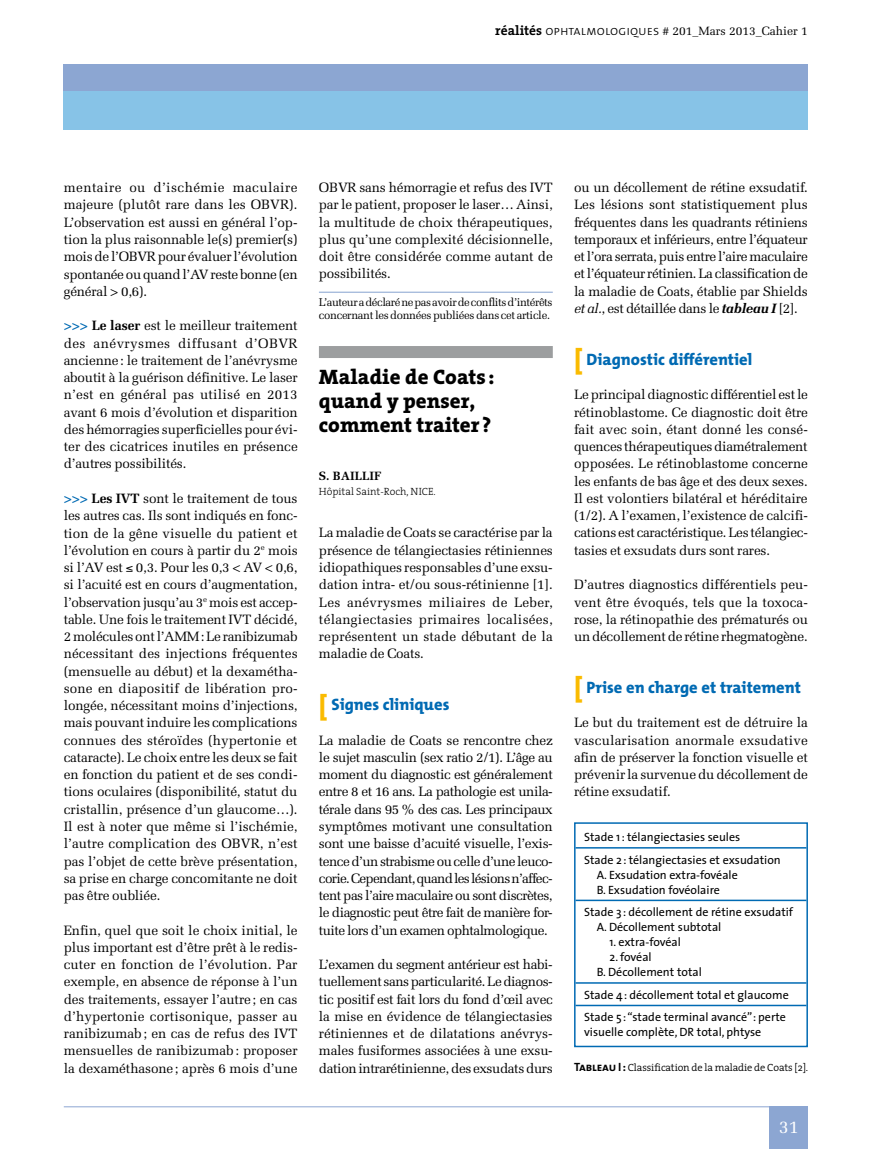
<style>
.page{position:relative;width:893px;height:1149px;background:#fff}
.page>*{position:absolute;margin:0;border:0;box-sizing:border-box;transform-origin:0 0}
.t1{font:800 21px/24px "The Serif";color:#000}
.t2{font:18px "Melior";color:#fff}
.t3{font:800 16.5px "The Mix";color:#006ab3}
.t4{font:13.5px/17.2px "Melior";letter-spacing:-.015em;color:#000;text-align:justify}
.t5{font:12px/15px "The Sans";color:#000}
.t6{font:12px "Melior";color:#000}
.t7{font:700 12px "Melior";color:#000}
.t8{font:11.25px/13.5px "Melior";letter-spacing:-.03em;color:#000}
.t9{font:300 10.5px "The Serif";letter-spacing:-.01em;color:#000}
.t10{font:300 10.5px "The Serif";color:#000}
.s1{font-family:"The Serif";font-weight:700;font-size:13.5px}
.s2{font-family:"The Sans Light Caps";font-size:13.5px}
.s3{font-weight:700;color:#006ab3}
.s4{font-weight:700}
.s5{font-size:27px;color:#fabb00}
.s6{font-style:italic}
.s7{font-weight:700;font-style:italic}
.s8{font-family:"The Sans Bold Caps";font-weight:400;font-size:12px}
</style>
<div class="page">
<div style="left:64px;top:64px;width:744px;height:27px;background:#8ca6d2"></div>
<div style="left:64px;top:91px;width:744px;height:39px;background:#87c3e7"></div>
<div style="left:770px;top:1106px;width:38px;height:42px;background:#8ca6d2"></div>
<hr style="left:64px;top:1106px;width:744px;height:1px;background:#8ca6d2">
<hr style="left:319px;top:291px;width:234px;height:1px;background:#8ca6d2">
<div style="left:319px;top:346px;width:234px;height:12px;background:#9c9e9f"></div>
<hr style="left:576px;top:846px;width:230px;height:2px;background:#006ab3">
<hr style="left:576px;top:899px;width:230px;height:1px;background:#006ab3">
<hr style="left:576px;top:981px;width:230px;height:2px;background:#006ab3">
<hr style="left:576px;top:1004px;width:230px;height:1px;background:#006ab3">
<div style="left:574px;top:822px;width:234px;height:224px;border:2px solid #006ab3"></div>
<p class="t6" style="left:495px;top:24px;width:314px"><span class="s1">réalités</span> <span class="s2">ophtalmologiques</span> # 201_Mars 2013_Cahier 1</p>
<p class="t4" style="left:64px;top:179px;width:235px">mentaire ou d’ischémie maculaire majeure (plutôt rare dans les OBVR).<br>L’observation est aussi en général l’op&shy;tion la plus raisonnable le(s) premier(s) mois de l’OBVR pour évaluer l’évolution spontanée ou quand l’AV reste bonne (en général &gt; 0,6).</p>
<p class="t4" style="left:64px;top:317px;width:235px"><span class="s3">&gt;&gt;&gt;</span> <span class="s4">Le laser</span> est le meilleur traitement des anévrysmes diffusant d’OBVR ancienne: le traitement de l’anévrysme aboutit à la guérison définitive. Le laser n’est en général pas utilisé en 2013 avant 6 mois d’évolution et disparition des hémorragies superficielles pour évi&shy;ter des cicatrices inutiles en présence d’autres possibilités.</p>
<p class="t4" style="left:64px;top:489px;width:235px"><span class="s3">&gt;&gt;&gt;</span> <span class="s4">Les IVT</span> sont le traitement de tous les autres cas. Ils sont indiqués en fonc&shy;tion de la gêne visuelle du patient et l’évolution en cours à partir du 2<sup>e</sup> mois si l’AV est ≤ 0,3. Pour les 0,3 &lt; AV &lt; 0,6, si l’acuité est en cours d’augmentation, l’observation jusqu’au 3<sup>e</sup> mois est accep&shy;table. Une fois le traitement IVT décidé, 2 molécules ont l’AMM: Le ranibizumab nécessitant des injections fréquentes (mensuelle au début) et la dexamétha&shy;sone en diapositif de libération pro&shy;longée, nécessitant moins d’injections, mais pouvant induire les complications connues des stéroïdes (hypertonie et cataracte). Le choix entre les deux se fait en fonction du patient et de ses condi&shy;tions oculaires (disponibilité, statut du cristallin, présence d’un glaucome…).<br>Il est à noter que même si l’ischémie, l’autre complication des OBVR, n’est pas l’objet de cette brève présentation, sa prise en charge concomitante ne doit pas être oubliée.</p>
<p class="t4" style="left:64px;top:921px;width:235px">Enfin, quel que soit le choix initial, le plus important est d’être prêt à le redis&shy;cuter en fonction de l’évolution. Par exemple, en absence de réponse à l’un des traitements, essayer l’autre ; en cas d’hypertonie cortisonique, passer au ranibizumab; en cas de refus des IVT mensuelles de ranibizumab: proposer la dexaméthasone; après 6 mois d’une</p>
<p class="t4" style="left:319px;top:179px;width:235px">OBVR sans hémorragie et refus des IVT par le patient, proposer le laser… Ainsi, la multitude de choix thérapeutiques, plus qu’une complexité décisionnelle, doit être considérée comme autant de possibilités.</p>
<p class="t8" style="left:319px;top:295px;width:235px">L’auteur a déclaré ne pas avoir de conflits d’intérêts concernant les données publiées dans cet article.</p>
<h1 class="t1" style="left:319px;top:364px;width:177px">Maladie de Coats : quand y penser, comment traiter ?</h1>
<p class="t7" style="left:319px;top:468px;width:63px">S. Baillif</p>
<p class="t10" style="left:319px;top:482px;width:118px">Hôpital Saint-Roch, NICE.</p>
<p class="t4" style="left:319px;top:524px;width:236px">La maladie de Coats se caractérise par la présence de télangiectasies rétiniennes idiopathiques responsables d’une exsu&shy;dation intra- et/ou sous-rétinienne [1].<br>Les anévrysmes miliaires de Leber, télangiectasies primaires localisées, représentent un stade débutant de la maladie de Coats.</p>
<p class="t3" style="left:319px;top:690px;width:132px"><span class="s5">[</span> Signes cliniques</p>
<p class="t4" style="left:319px;top:731px;width:235px">La maladie de Coats se rencontre chez le sujet masculin (sex ratio 2/1). L’âge au moment du diagnostic est généralement entre 8 et 16 ans. La pathologie est unila&shy;térale dans 95 % des cas. Les principaux symptômes motivant une consultation sont une baisse d’acuité visuelle, l’exis&shy;tence d’un strabisme ou celle d’une leuco&shy;corie. Cependant, quand les lésions n’affec&shy;tent pas l’aire maculaire ou sont discrètes, le diagnostic peut être fait de manière for&shy;tuite lors d’un examen ophtalmologique.</p>
<p class="t4" style="left:319px;top:955px;width:235px">L’examen du segment antérieur est habi&shy;tuellement sans particularité. Le diagnos&shy;tic positif est fait lors du fond d’œil avec la mise en évidence de télangiectasies rétiniennes et de dilatations anévrys&shy;males fusiformes associées à une exsu&shy;dation intrarétinienne, des exsudats durs</p>
<p class="t4" style="left:574px;top:179px;width:235px">ou un décollement de rétine exsudatif.<br>Les lésions sont statistiquement plus fréquentes dans les quadrants rétiniens temporaux et inférieurs, entre l’équateur et l’ora serrata, puis entre l’aire maculaire et l’équateur rétinien. La classification de la maladie de Coats, établie par Shields <span class="s6">et al.</span>, est détaillée dans le <span class="s7">tableau I</span> [2].</p>
<p class="t3" style="left:574px;top:345px;width:180px"><span class="s5">[</span> Diagnostic différentiel</p>
<p class="t4" style="left:574px;top:386px;width:235px">Le principal diagnostic différentiel est le rétinoblastome. Ce diagnostic doit être fait avec soin, étant donné les consé&shy;quences thérapeutiques diamétralement opposées. Le rétinoblastome concerne les enfants de bas âge et des deux sexes.<br>Il est volontiers bilatéral et héréditaire (1/2). A l’examen, l’existence de calcifi&shy;cations est caractéristique. Les télangiec&shy;tasies et exsudats durs sont rares.</p>
<p class="t4" style="left:574px;top:576px;width:235px">D’autres diagnostics différentiels peu&shy;vent être évoqués, tels que la toxoca&shy;rose, la rétinopathie des prématurés ou un décollement de rétine rhegmatogène.</p>
<p class="t3" style="left:574px;top:673px;width:228px"><span class="s5">[</span> Prise en charge et traitement</p>
<p class="t4" style="left:574px;top:714px;width:235px">Le but du traitement est de détruire la vascularisation anormale exsudative afin de préserver la fonction visuelle et prévenir la survenue du décollement de rétine exsudatif.</p>
<p class="t5" style="left:584px;top:825px;width:198px;line-height:22.5px">Stade 1: télangiectasies seules<br>Stade 2 : télangiectasies et exsudation</p>
<p class="t5" style="left:597px;top:866px;width:142px">A. Exsudation extra-fovéale<br>B. Exsudation fovéolaire</p>
<p class="t5" style="left:597px;top:903px;width:198px;text-indent:-13px">Stade 3 : décollement de rétine exsudatif<br>A. Décollement subtotal</p>
<p class="t5" style="left:610px;top:933px;width:73px">1. extra-fovéal</p>
<p class="t5" style="left:597px;top:948px;width:107px;text-indent:13px">2. fovéal<br>B. Décollement total</p>
<p class="t5" style="left:584px;top:982px;width:206px;line-height:22.5px">Stade 4: décollement total et glaucome<br>Stade 5 : “stade terminal avancé”: perte</p>
<p class="t5" style="left:584px;top:1023px;width:179px">visuelle complète, DR total, phtyse</p>
<p class="t9" style="left:574px;top:1058px;width:236px"><span class="s8">Tableau I:</span> Classification de la maladie de Coats [2].</p>
<h2 class="t2" style="left:779px;top:1115px;width:22px">31</h2>
</div>
